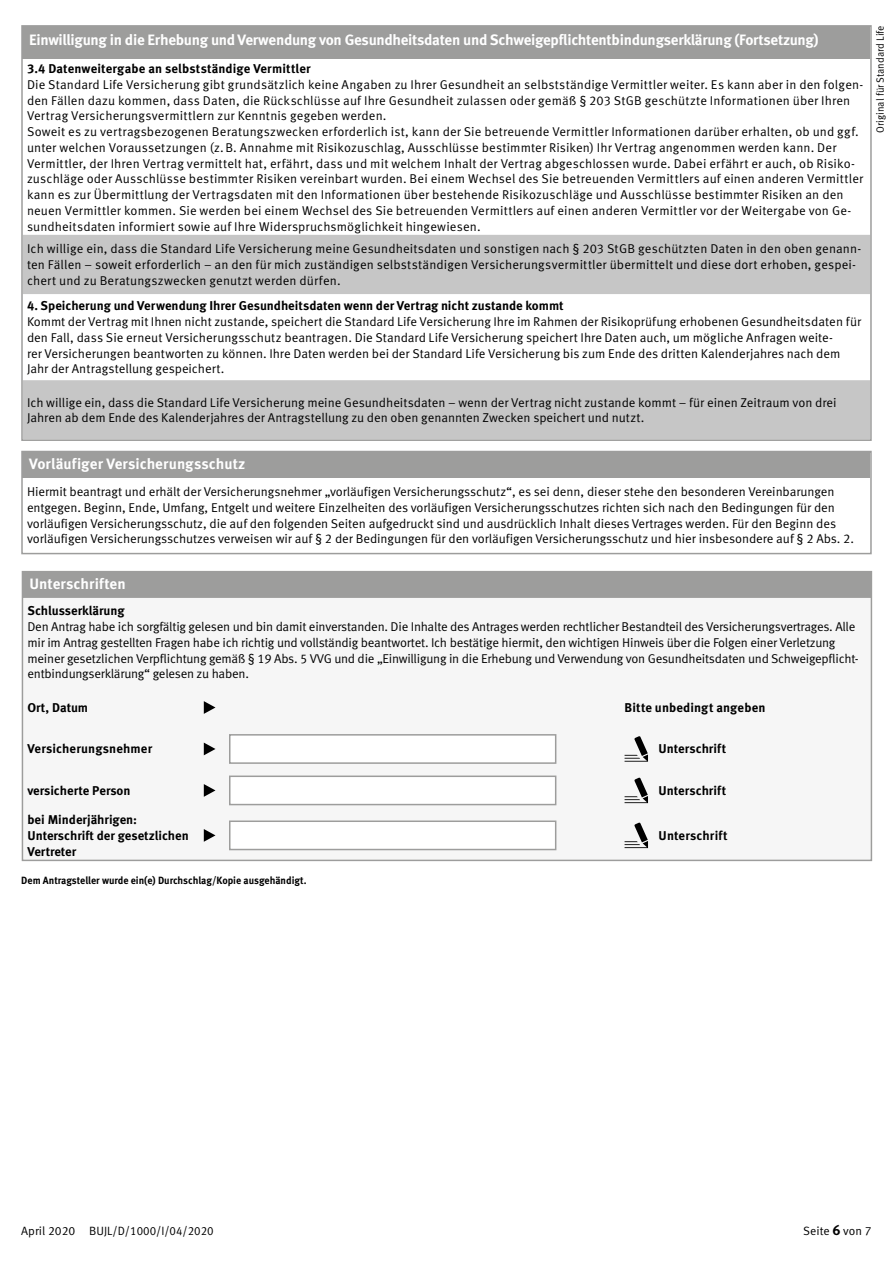
<style>
.page{position:relative;width:893px;height:1263px;background:#fff}
.page>*{position:absolute;margin:0;border:0;box-sizing:border-box;transform-origin:0 0}
.t1{font:700 15px "Meta Standard Life Pro TF";letter-spacing:-.02em;color:#fff}
.t2{font:700 15px "Meta Standard Life Pro TF";letter-spacing:.005em;color:#fff}
.t3{font:12.75px/15.8px "Meta Standard Life Pro TF Norm";color:#000}
.t4{font:12.75px/15.8px "Meta Standard Life Pro TF Norm";letter-spacing:-.02em;color:#000}
.t5{font:700 12.75px/15.8px "Meta Standard Life Pro TF";color:#000}
.t6{font:12px "Meta Standard Life Pro TF Norm";color:#000}
.t7{font:700 10.5px "Meta Standard Life Pro TF";color:#000;scale:.95 1}
.t8{font:10.5px "Meta Standard Life Pro TF Norm";color:#000;scale:.95 1}
.s1{font-family:"Meta Standard Life Pro TF";font-weight:700;font-size:14.25px}
</style>
<div class="page">
<div style="left:23px;top:452px;width:847px;height:26px;background:#9d9d9c"></div>
<div style="left:21px;top:451px;width:851px;height:103px;border:2px solid #9d9d9c"></div>
<div style="left:23px;top:572px;width:848px;height:26px;background:#9d9d9c"></div>
<div style="left:203px;top:701px;width:446px;height:150px;background:#f6f6f6"></div>
<svg style="left:204px;top:701px;width:11px;height:13px"></svg>
<svg style="left:204px;top:743px;width:11px;height:12px"></svg>
<div style="left:229px;top:734px;width:327px;height:30px;background:#fff;border:2px solid #9d9d9c"></div>
<svg style="left:625px;top:736px;width:23px;height:26px"></svg>
<svg style="left:204px;top:784px;width:11px;height:13px"></svg>
<div style="left:229px;top:775px;width:327px;height:30px;background:#fff;border:2px solid #9d9d9c"></div>
<svg style="left:625px;top:777px;width:23px;height:26px"></svg>
<svg style="left:204px;top:829px;width:11px;height:13px"></svg>
<div style="left:229px;top:820px;width:327px;height:30px;background:#fff;border:2px solid #9d9d9c"></div>
<svg style="left:625px;top:822px;width:23px;height:26px"></svg>
<div style="left:22px;top:571px;width:850px;height:290px;border:2px solid #9d9d9c"></div>
<div style="left:23px;top:27px;width:847px;height:32px;background:#9d9d9c"></div>
<svg style="left:24px;top:235px;width:845px;height:203px;fill:#c6c6c6"></svg>
<div style="left:21px;top:25px;width:851px;height:416px;border:2px solid #9d9d9c"></div>
<p class="t1" style="left:29px;top:28px;width:791px">Einwilligung in die Erhebung und Verwendung von Gesundheitsdaten und Schweigepflichtentbindungserklärung (Fortsetzung)</p>
<p class="t5" style="left:27px;top:60px;width:285px">3.4 Datenweitergabe an selbstständige Vermittler</p>
<p class="t3" style="left:27px;top:76px;width:838px">Die Standard Life Versicherung gibt grundsätzlich keine Angaben zu Ihrer Gesundheit an selbstständige Vermittler weiter. Es kann aber in den folgen&shy;den Fällen dazu kommen, dass Daten, die Rückschlüsse auf Ihre Gesundheit zulassen oder gemäß § 203 StGB geschützte Informationen über Ihren Vertrag Versicherungsvermittlern zur Kenntnis gegeben werden.<br>Soweit es zu vertragsbezogenen Beratungszwecken erforderlich ist, kann der Sie betreuende Vermittler Informationen darüber erhalten, ob und ggf. unter welchen Voraussetzungen (z.B. Annahme mit Risikozuschlag, Ausschlüsse bestimmter Risiken) Ihr Vertrag angenommen werden kann. Der Vermittler, der Ihren Vertrag vermittelt hat, erfährt, dass und mit welchem Inhalt der Vertrag abgeschlossen wurde. Dabei erfährt er auch, ob Risiko&shy;zuschläge oder Ausschlüsse bestimmter Risiken vereinbart wurden. Bei einem Wechsel des Sie betreuenden Vermittlers auf einen anderen Vermittler kann es zur Übermittlung der Vertragsdaten mit den Informationen über bestehende Risikozuschläge und Ausschlüsse bestimmter Risiken an den neuen Vermittler kommen. Sie werden bei einem Wechsel des Sie betreuenden Vermittlers auf einen anderen Vermittler vor der Weitergabe von Ge&shy;sundheitsdaten informiert sowie auf Ihre Widerspruchsmöglichkeit hingewiesen.</p>
<p class="t3" style="left:27px;top:240px;width:836px">Ich willige ein, dass die Standard Life Versicherung meine Gesundheitsdaten und sonstigen nach § 203 StGB geschützten Daten in den oben genann&shy;ten Fällen – soweit erforderlich – an den für mich zuständigen selbstständigen Versicherungsvermittler übermittelt und diese dort erhoben, gespei&shy;chert und zu Beratungszwecken genutzt werden dürfen.</p>
<p class="t5" style="left:27px;top:297px;width:538px">4. Speicherung und Verwendung Ihrer Gesundheitsdaten wenn der Vertrag nicht zustande kommt</p>
<p class="t3" style="left:27px;top:313px;width:836px">Kommt der Vertrag mit Ihnen nicht zustande, speichert die Standard Life Versicherung Ihre im Rahmen der Risikoprüfung erhobenen Gesundheitsdaten für den Fall, dass Sie erneut Versicherungsschutz beantragen. Die Standard Life Versicherung speichert Ihre Daten auch, um mögliche Anfragen weite-<br>rer Versicherungen beantworten zu können. Ihre Daten werden bei der Standard Life Versicherung bis zum Ende des dritten Kalenderjahres nach dem Jahr der Antragstellung gespeichert.</p>
<p class="t3" style="left:27px;top:394px;width:811px">Ich willige ein, dass die Standard Life Versicherung meine Gesundheitsdaten – wenn der Vertrag nicht zustande kommt – für einen Zeitraum von drei<br>Jahren ab dem Ende des Kalenderjahres der Antragstellung zu den oben genannten Zwecken speichert und nutzt.</p>
<p class="t8" style="left:872px;top:133px;width:114px;rotate:-90deg">Original für Standard Life</p>
<p class="t2" style="left:29px;top:452px;width:218px">Vorläufiger Versicherungsschutz</p>
<p class="t3" style="left:27px;top:483px;width:829px">Hiermit beantragt und erhält der Versicherungsnehmer „vorläufigen Versicherungsschutz“, es sei denn, dieser stehe den besonderen Vereinbarungen entgegen. Beginn, Ende, Umfang, Entgelt und weitere Einzelheiten des vorläufigen Versicherungsschutzes richten sich nach den Bedingungen für den vorläufigen Versicherungsschutz, die auf den folgenden Seiten aufgedruckt sind und ausdrücklich Inhalt dieses Vertrages werden. Für den Beginn des vorläufigen Versicherungsschutzes verweisen wir auf § 2 der Bedingungen für den vorläufigen Versicherungsschutz und hier insbesondere auf § 2 Abs. 2.</p>
<p class="t2" style="left:30px;top:572px;width:98px">Unterschriften</p>
<p class="t5" style="left:27px;top:602px;width:99px">Schlusserklärung</p>
<p class="t4" style="left:27px;top:618px;width:833px">Den Antrag habe ich sorgfältig gelesen und bin damit einverstanden. Die Inhalte des Antrages werden rechtlicher Bestandteil des Versicherungsvertrages. Alle mir im Antrag gestellten Fragen habe ich richtig und vollständig beantwortet. Ich bestätige hiermit, den wichtigen Hinweis über die Folgen einer Verletzung meiner gesetzlichen Verpflichtung gemäß § 19 Abs. 5 VVG und die „Einwilligung in die Erhebung und Verwendung von Gesundheitsdaten und Schweigepflicht&shy;entbindungserklärung“ gelesen zu haben.</p>
<p class="t5" style="left:27px;top:699px;width:62px">Ort, Datum</p>
<p class="t5" style="left:625px;top:699px;width:142px">Bitte unbedingt angeben</p>
<p class="t5" style="left:27px;top:740px;width:126px">Versicherungsnehmer</p>
<p class="t5" style="left:659px;top:740px;width:69px">Unterschrift</p>
<p class="t5" style="left:27px;top:782px;width:105px">versicherte Person</p>
<p class="t5" style="left:659px;top:782px;width:69px">Unterschrift</p>
<p class="t5" style="left:27px;top:811px;width:163px">bei Minderjährigen:<br>Unterschrift der gesetzlichen<br>Vertreter</p>
<p class="t5" style="left:659px;top:827px;width:71px">Unterschrift</p>
<p class="t7" style="left:21px;top:872px;width:302px">Dem Antragsteller wurde ein(e) Durchschlag/Kopie ausgehändigt.</p>
<p class="t6" style="left:21px;top:1222px;width:194px">April 2020 BUJL/D/1000/I/04/2020</p>
<p class="t6" style="left:803px;top:1222px;width:70px">Seite <span class="s1">6</span> von 7</p>
</div>
